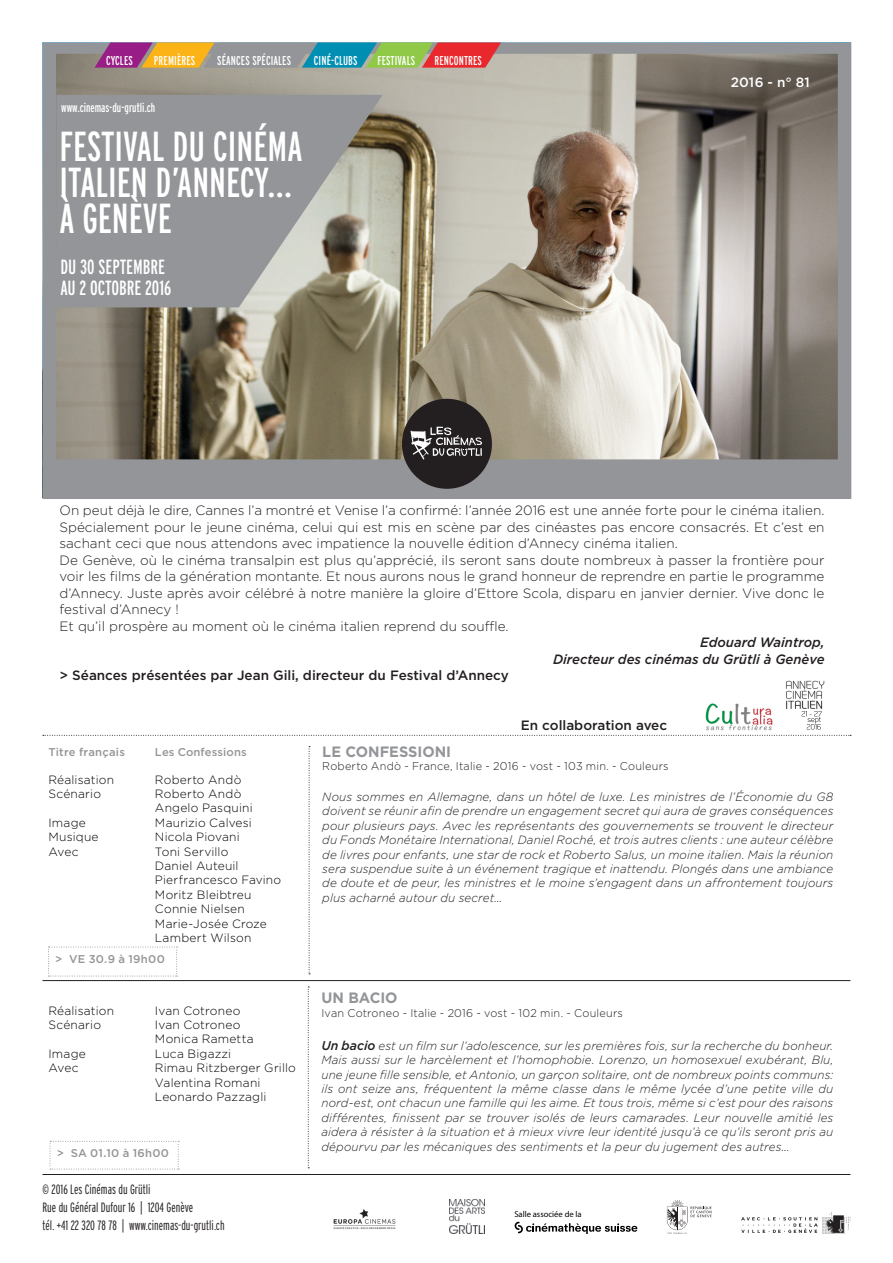
<style>
.page{position:relative;width:893px;height:1263px;background:#fff}
.page>*{position:absolute;margin:0;border:0;box-sizing:border-box;transform-origin:0 0}
.t1{font:extra-condensed 41.85px/36px "Interstate";color:#fff}
.t2{font:extra-condensed 20.55px "Interstate";color:#fff}
.t3{font:700 15px "Gotham";color:#939598}
.t4{font:300 13.5px/16.5px "Gotham";color:#231f20;text-align:justify}
.t5{font:300 extra-condensed 13.5px "Interstate";color:#231f20}
.t6{font:500 13.5px "Gotham";color:#231f20}
.t7{font:italic 500 13.5px "Gotham";color:#231f20}
.t8{font:500 13.5px "Gotham";letter-spacing:.01em;color:#fff}
.t9{font:extra-condensed 12.9px "Interstate";letter-spacing:.01em;color:#fff}
.t10{font:italic 300 12px/14.4px "Gotham";letter-spacing:.01em;color:#231f20;text-align:justify}
.t11{font:300 12px "Gotham";letter-spacing:.015em;color:#000}
.t12{font:300 11.25px "Gotham";letter-spacing:.015em;color:#231f20}
.t13{font:500 11.25px "Gotham";letter-spacing:.015em;color:#939598}
.t14{font:8.55px "Neuzeit Office";color:#000}
.s1{font-weight:500;font-size:12.75px}
</style>
<div class="page">
<svg style="left:741px;top:1212px;width:109px;height:22px"></svg>
<svg style="left:515px;top:1222px;width:122px;height:12px"></svg>
<img style="left:450px;top:1199px;width:35px;height:35px">
<svg style="left:667px;top:1199px;width:44px;height:35px"></svg>
<hr style="left:43px;top:1174px;width:807px;height:1px;background:#231f20">
<img style="left:333px;top:1209px;width:63px;height:21px">
<svg style="left:43px;top:43px;width:808px;height:456px;background:#9b9589"></svg>
<svg style="left:95px;top:43px;width:406px;height:25px;background:#9b826d"></svg>
<svg style="left:56px;top:95px;width:327px;height:212px;background:#999a99"></svg>
<div style="left:402px;top:399px;width:90px;height:90px;background:#231f20;border-radius:50%"></div>
<svg style="left:410px;top:427px;width:72px;height:32px"></svg>
<svg style="left:43px;top:735px;width:808px;height:1px"></svg>
<img style="left:705px;top:703px;width:68px;height:28px">
<img style="left:786px;top:680px;width:39px;height:50px">
<img style="left:802px;top:711px;width:20px;height:5px">
<svg style="left:808px;top:717px;width:13px;height:7px"></svg>
<img style="left:807px;top:724px;width:14px;height:6px">
<svg style="left:309px;top:746px;width:1px;height:228px"></svg>
<hr style="left:43px;top:980px;width:807px;height:1px;background:#231f20">
<svg style="left:308px;top:986px;width:1px;height:182px"></svg>
<svg style="left:48px;top:947px;width:130px;height:30px"></svg>
<svg style="left:50px;top:1141px;width:129px;height:29px"></svg>
<p class="t9" style="left:106px;top:53px;width:28px">CYCLES</p>
<p class="t9" style="left:154px;top:53px;width:43px">PREMIÈRES</p>
<p class="t9" style="left:217px;top:53px;width:75px">SÉANCES SPÉCIALES</p>
<p class="t9" style="left:314px;top:53px;width:45px">CINÉ-CLUBS</p>
<p class="t9" style="left:377px;top:53px;width:39px">FESTIVALS</p>
<p class="t9" style="left:434px;top:53px;width:49px">RENCONTRES</p>
<p class="t9" style="left:61px;top:101px;width:96px">www.cinemas-du-grutli.ch</p>
<p class="t1" style="left:60px;top:128px;width:244px">FESTIVAL DU CINÉMA<br>ITALIEN D’ANNECY...<br>À GENÈVE</p>
<p class="t2" style="left:60px;top:255px;width:106px">DU 30 SEPTEMBRE</p>
<p class="t2" style="left:60px;top:276px;width:112px">AU 2 OCTOBRE 2016</p>
<p class="t8" style="left:731px;top:74px;width:81px">2016 - n° 81</p>
<p class="t4" style="left:60px;top:502px;width:766px">On peut déjà le dire, Cannes l’a montré et Venise l’a confirmé: l’année 2016 est une année forte pour le cinéma italien.<br>Spécialement pour le jeune cinéma, celui qui est mis en scène par des cinéastes pas encore consacrés. Et c’est en sachant ceci que nous attendons avec impatience la nouvelle édition d’Annecy cinéma italien.</p>
<p class="t4" style="left:60px;top:551px;width:766px">De Genève, où le cinéma transalpin est plus qu’apprécié, ils seront sans doute nombreux à passer la frontière pour voir les films de la génération montante. Et nous aurons nous le grand honneur de reprendre en partie le programme d’Annecy. Juste après avoir célébré à notre manière la gloire d’Ettore Scola, disparu en janvier dernier. Vive donc le festival d’Annecy !</p>
<p class="t4" style="left:60px;top:617px;width:451px">Et qu’il prospère au moment où le cinéma italien reprend du souffle.</p>
<p class="t7" style="left:700px;top:635px;width:126px">Edouard Waintrop,</p>
<p class="t7" style="left:553px;top:651px;width:273px">Directeur des cinémas du Grütli à Genève</p>
<p class="t6" style="left:60px;top:668px;width:451px">&gt; Séances présentées par Jean Gili, directeur du Festival d’Annecy</p>
<p class="t6" style="left:521px;top:717px;width:148px">En collaboration avec</p>
<p class="t13" style="left:48px;top:745px;width:78px">Titre français</p>
<p class="t13" style="left:155px;top:745px;width:93px">Les Confessions</p>
<p class="t11" style="left:48px;top:773px;width:67px">Réalisation</p>
<p class="t11" style="left:155px;top:773px;width:88px">Roberto Andò</p>
<p class="t11" style="left:48px;top:787px;width:54px">Scénario</p>
<p class="t11" style="left:155px;top:787px;width:88px">Roberto Andò</p>
<p class="t11" style="left:155px;top:802px;width:99px">Angelo Pasquini</p>
<p class="t11" style="left:48px;top:816px;width:39px">Image</p>
<p class="t11" style="left:155px;top:816px;width:98px">Maurizio Calvesi</p>
<p class="t11" style="left:48px;top:830px;width:52px">Musique</p>
<p class="t11" style="left:155px;top:830px;width:86px">Nicola Piovani</p>
<p class="t11" style="left:48px;top:845px;width:32px">Avec</p>
<p class="t11" style="left:155px;top:845px;width:75px">Toni Servillo</p>
<p class="t11" style="left:155px;top:859px;width:85px">Daniel Auteuil</p>
<p class="t11" style="left:155px;top:874px;width:128px">Pierfrancesco Favino</p>
<p class="t11" style="left:155px;top:888px;width:98px">Moritz Bleibtreu</p>
<p class="t11" style="left:155px;top:902px;width:91px">Connie Nielsen</p>
<p class="t11" style="left:155px;top:917px;width:113px">Marie-Josée Croze</p>
<p class="t11" style="left:155px;top:931px;width:98px">Lambert Wilson</p>
<p class="t3" style="left:322px;top:743px;width:130px">LE CONFESSIONI</p>
<p class="t12" style="left:322px;top:760px;width:348px">Roberto Andò - France, Italie - 2016 - vost - 103 min. - Couleurs</p>
<p class="t10" style="left:322px;top:790px;width:513px">Nous sommes en Allemagne, dans un hôtel de luxe. Les ministres de l’Économie du G8 doivent se réunir afin de prendre un engagement secret qui aura de graves conséquences pour plusieurs pays. Avec les représentants des gouvernements se trouvent le directeur du Fonds Monétaire International, Daniel Roché, et trois autres clients : une auteur célèbre de livres pour enfants, une star de rock et Roberto Salus, un moine italien. Mais la réunion sera suspendue suite à un événement tragique et inattendu. Plongés dans une ambiance de doute et de peur, les ministres et le moine s’engagent dans un affrontement toujours plus acharné autour du secret…</p>
<p class="t13" style="left:55px;top:953px;width:111px">&gt; VE 30.9 à 19h00</p>
<p class="t11" style="left:48px;top:1004px;width:67px">Réalisation</p>
<p class="t11" style="left:155px;top:1004px;width:87px">Ivan Cotroneo</p>
<p class="t11" style="left:48px;top:1018px;width:54px">Scénario</p>
<p class="t11" style="left:155px;top:1018px;width:87px">Ivan Cotroneo</p>
<p class="t11" style="left:155px;top:1033px;width:100px">Monica Rametta</p>
<p class="t11" style="left:48px;top:1047px;width:39px">Image</p>
<p class="t11" style="left:155px;top:1047px;width:78px">Luca Bigazzi</p>
<p class="t11" style="left:48px;top:1061px;width:32px">Avec</p>
<p class="t11" style="left:155px;top:1061px;width:142px">Rimau Ritzberger Grillo</p>
<p class="t11" style="left:155px;top:1076px;width:107px">Valentina Romani</p>
<p class="t11" style="left:155px;top:1090px;width:113px">Leonardo Pazzagli</p>
<p class="t13" style="left:57px;top:1147px;width:114px">&gt; SA 01.10 à 16h00</p>
<p class="t5" style="left:43px;top:1182px;width:110px">© 2016 Les Cinémas du Grütli</p>
<p class="t5" style="left:43px;top:1200px;width:152px">Rue du Général Dufour 16 | 1204 Genève</p>
<p class="t5" style="left:43px;top:1218px;width:184px">tél. +41 22 320 78 78 | www.cinemas-du-grutli.ch</p>
<p class="t3" style="left:321px;top:989px;width:78px">UN BACIO</p>
<p class="t12" style="left:321px;top:1007px;width:303px">Ivan Cotroneo - Italie - 2016 - vost - 102 min. - Couleurs</p>
<p class="t10" style="left:321px;top:1038px;width:513px"><span class="s1">Un bacio</span> est un film sur l’adolescence, sur les premières fois, sur la recherche du bonheur.<br>Mais aussi sur le harcèlement et l’homophobie. Lorenzo, un homosexuel exubérant, Blu, une jeune fille sensible, et Antonio, un garçon solitaire, ont de nombreux points communs: ils ont seize ans, fréquentent la même classe dans le même lycée d’une petite ville du nord-est, ont chacun une famille qui les aime. Et tous trois, même si c’est pour des raisons différentes, finissent par se trouver isolés de leurs camarades. Leur nouvelle amitié les aidera à résister à la situation et à mieux vivre leur identité jusqu’à ce qu’ils seront pris au dépourvu par les mécaniques des sentiments et la peur du jugement des autres…</p>
<p class="t14" style="left:514px;top:1209px;width:69px">Salle associée de la</p>
</div>
